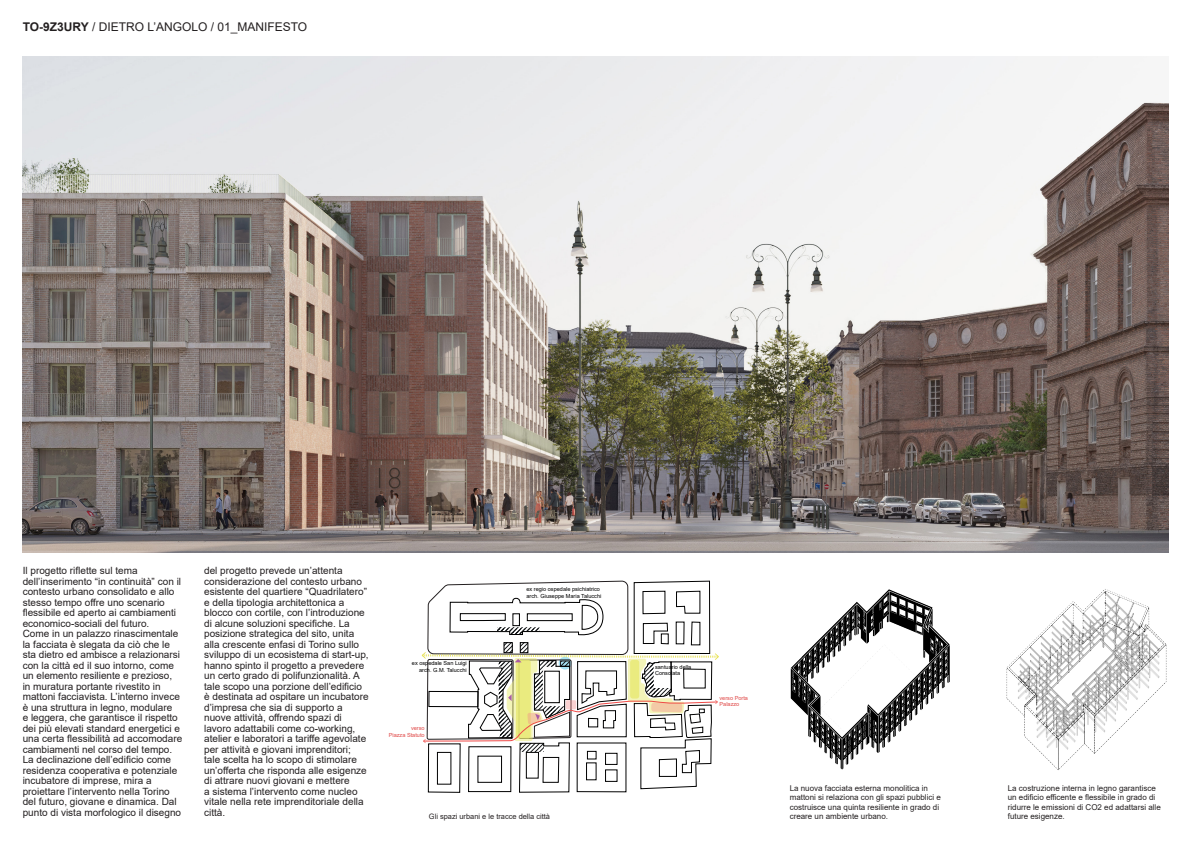
<style>
.page{position:relative;width:1191px;height:842px;background:#fff}
.page>*{position:absolute;margin:0;border:0;box-sizing:border-box;transform-origin:0 0}
.t1{font:12px "Arial";color:#231f20}
.t2{font:10px/10.5px "Arial";color:#231f20}
.t3{font:8px/9.6px "Arial";color:#231f20}
.t4{font:7.4px "Arial";color:#231f20}
.t5{font:5.6px/6.7px "Arial";color:#000001}
.t6{font:5.6px/6.7px "Arial";color:#e04847}
.s1{font-weight:700}
</style>
<div class="page">
<svg style="left:421px;top:580px;width:298px;height:213px"></svg>
<img style="left:790px;top:589px;width:160px;height:181px">
<img style="left:1006px;top:589px;width:161px;height:181px">
<img style="left:23px;top:57px;width:1145px;height:496px">
<p class="t1" style="left:23px;top:19px;width:286px"><span class="s1">TO-9Z3URY</span> / DIETRO L’ANGOLO / 01_MANIFESTO</p>
<p class="t2" style="left:23px;top:565px;width:161px">Il progetto riflette sul tema dell’inserimento “in continuità” con il contesto urbano consolidato e allo stesso tempo offre uno scenario flessibile ed aperto ai cambiamenti economico-sociali del futuro.<br>Come in un palazzo rinascimentale la facciata è slegata da ciò che le sta dietro ed ambisce a relazionarsi con la città ed il suo intorno, come un elemento resiliente e prezioso, in muratura portante rivestito in mattoni facciavista. L’interno invece è una struttura in legno, modulare<br>e leggera, che garantisce il rispetto dei più elevati standard energetici e una certa flessibilità ad accomodare cambiamenti nel corso del tempo.<br>La declinazione dell’edificio come residenza cooperativa e potenziale incubatore di imprese, mira a proiettare l’intervento nella Torino del futuro, giovane e dinamica. Dal punto di vista morfologico il disegno</p>
<p class="t2" style="left:204px;top:565px;width:166px">del progetto prevede un’attenta considerazione del contesto urbano esistente del quartiere “Quadrilatero” e della tipologia architettonica a blocco con cortile, con l’introduzione di alcune soluzioni specifiche. La posizione strategica del sito, unita alla crescente enfasi di Torino sullo sviluppo di un ecosistema di start-up, hanno spinto il progetto a prevedere un certo grado di polifunzionalità. A tale scopo una porzione dell’edificio è destinata ad ospitare un incubatore d’impresa che sia di supporto a nuove attività, offrendo spazi di lavoro adattabili come co-working, atelier e laboratori a tariffe agevolate per attività e giovani imprenditori; tale scelta ha lo scopo di stimolare un’offerta che risponda alle esigenze di attrare nuovi giovani e mettere<br>a sistema l’intervento come nucleo vitale nella rete imprenditoriale della città.</p>
<p class="t5" style="left:412px;top:660px;width:56px;text-align:right">ex ospedale San Luigi arch. G.M. Talucchi</p>
<p class="t6" style="left:389px;top:725px;width:37px;text-align:right">verso<br>Piazza Statuto</p>
<p class="t5" style="left:526px;top:586px;width:76px">ex regio ospedale psichiatrico arch. Giuseppe Maria Talucchi</p>
<p class="t4" style="left:429px;top:812px;width:123px">Gli spazi urbani e le tracce della città</p>
<p class="t5" style="left:655px;top:663px;width:38px">santuario della<br>Consolata</p>
<p class="t6" style="left:719px;top:694px;width:30px">verso Porta<br>Palazzo</p>
<p class="t3" style="left:789px;top:783px;width:153px">La nuova facciata esterna monolitica in mattoni si relaziona con gli spazi pubblici e costruisce una quinta resiliente in grado di creare un ambiente urbano.</p>
<p class="t3" style="left:1007px;top:783px;width:154px">La costruzione interna in legno garantisce un edificio efficente e flessibile in grado di ridurre le emissioni di CO2 ed adattarsi alle future esigenze.</p>
</div>
